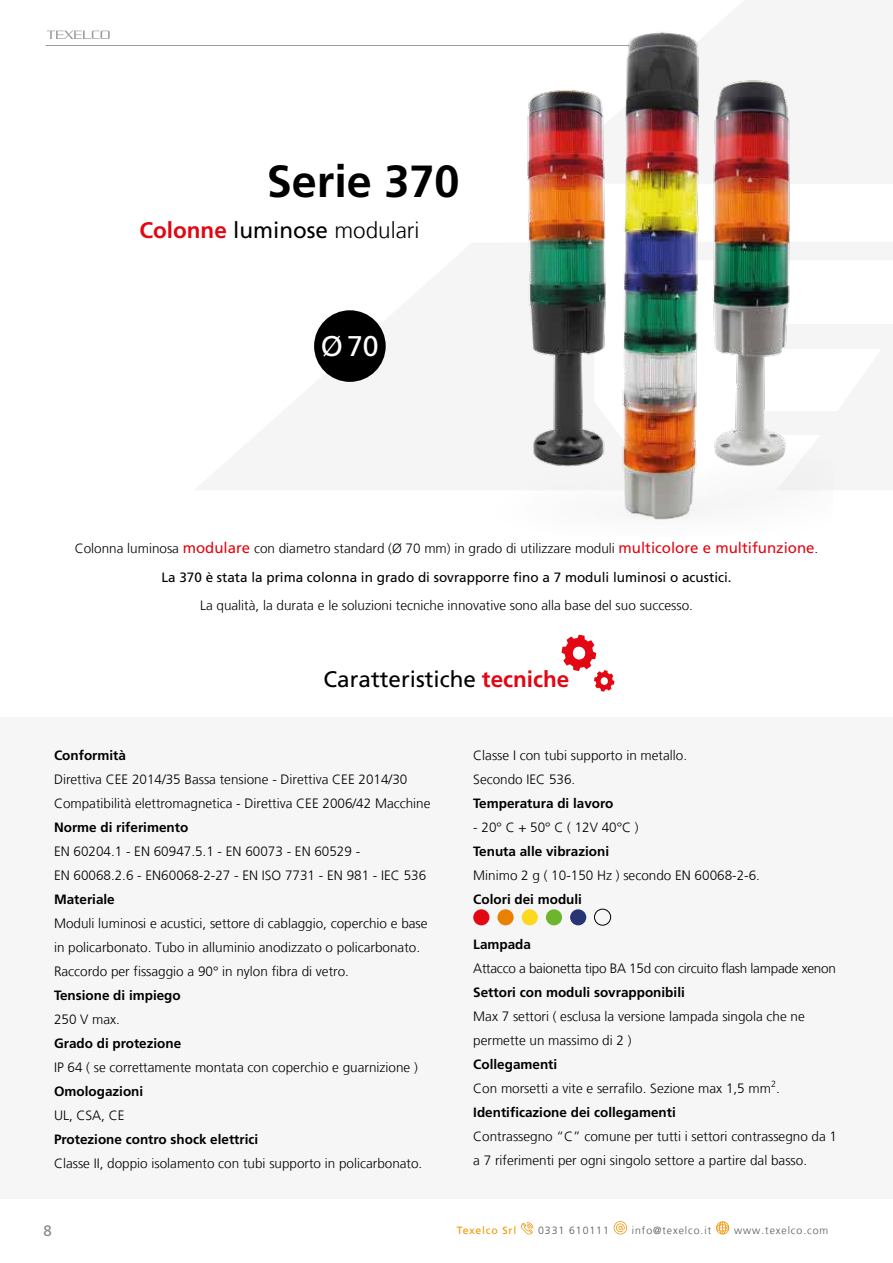
<style>
.page{position:relative;width:893px;height:1263px;background:#fff}
.page>*{position:absolute;margin:0;border:0;box-sizing:border-box;transform-origin:0 0}
.t1{font:700 45px "Frutiger LT Std";color:#000}
.t2{font:28.5px "Frutiger LT Std";color:#fff}
.t3{font:22.5px "Frutiger LT Std";color:#000}
.t4{font:15px "Frutiger LT Std";color:#87878a}
.t5{font:300 13.5px/24px "Frutiger LT";color:#000}
.t6{font:700 13.5px "Frutiger LT Std";color:#000}
.t7{font:13.5px "Frutiger LT Std";color:#000}
.t8{font:300 13.5px "Frutiger LT";letter-spacing:-.02em;color:#000}
.t9{font:300 10.5px "Frutiger LT";letter-spacing:.09em;color:#575756}
.t10{font:10.5px "Frutiger LT Std";letter-spacing:.08em;color:#f29400}
.s1{font-weight:700;color:#e30613}
.s2{font-family:"Frutiger LT";font-weight:300}
.s3{font-family:"Frutiger LT Std";font-weight:400;font-size:15px;color:#e30613}
</style>
<div class="page">
<svg style="left:521px;top:1222px;width:12px;height:13px"></svg>
<svg style="left:614px;top:1221px;width:13px;height:13px"></svg>
<svg style="left:716px;top:1221px;width:13px;height:13px"></svg>
<svg style="left:47px;top:31px;width:63px;height:8px"></svg>
<hr style="left:45px;top:45px;width:848px;height:1px;background:#9d9d9c">
<div style="left:0;top:717px;width:893px;height:481px;background:#f6f6f6"></div>
<div style="left:314px;top:310px;width:72px;height:72px;background:#000;border-radius:50%"></div>
<svg style="left:562px;top:635px;width:52px;height:57px"></svg>
<div style="left:473px;top:909px;width:16px;height:16px;background:#e30613;border-radius:50%"></div>
<div style="left:497px;top:909px;width:17px;height:16px;background:#ea8002;border-radius:50%"></div>
<div style="left:522px;top:909px;width:16px;height:16px;background:#fcd920;border-radius:50%"></div>
<div style="left:546px;top:909px;width:16px;height:16px;background:#6cb52d;border-radius:50%"></div>
<div style="left:570px;top:909px;width:16px;height:16px;background:#273573;border-radius:50%"></div>
<div style="left:594px;top:909px;width:17px;height:16px;border:1px solid #000;border-radius:50%"></div>
<img style="left:526px;top:32px;width:306px;height:488px">
<h1 class="t1" style="left:267px;top:155px;width:194px">Serie 370</h1>
<h3 class="t3" style="left:139px;top:217px;width:282px"><span class="s1">Colonne</span> luminose <span class="s2">modulari</span></h3>
<h2 class="t2" style="left:321px;top:329px;width:59px">Ø 70</h2>
<p class="t5" style="left:75px;top:537px;width:745px">Colonna luminosa <span class="s3">modulare</span> con diametro standard (Ø 70 mm) in grado di utilizzare moduli <span class="s3">multicolore e multifunzione</span>.</p>
<p class="t7" style="left:161px;top:569px;width:572px">La 370 è stata la prima colonna in grado di sovrapporre fino a 7 moduli luminosi o acustici.</p>
<p class="t5" style="left:200px;top:594px;width:494px">La qualità, la durata e le soluzioni tecniche innovative sono alla base del suo successo.</p>
<h3 class="t3" style="left:324px;top:665px;width:247px">Caratteristiche <span class="s1">tecniche</span></h3>
<p class="t6" style="left:54px;top:747px;width:74px">Conformità</p>
<p class="t5" style="left:54px;top:767px;width:378px">Direttiva CEE 2014/35 Bassa tensione - Direttiva CEE 2014/30<br>Compatibilità elettromagnetica - Direttiva CEE 2006/42 Macchine</p>
<p class="t6" style="left:54px;top:819px;width:136px">Norme di riferimento</p>
<p class="t5" style="left:54px;top:839px;width:374px">EN 60204.1 - EN 60947.5.1 - EN 60073 - EN 60529 -<br>EN 60068.2.6 - EN60068-2-27 - EN ISO 7731 - EN 981 - IEC 536</p>
<p class="t6" style="left:54px;top:891px;width:62px">Materiale</p>
<p class="t5" style="left:54px;top:911px;width:375px">Moduli luminosi e acustici, settore di cablaggio, coperchio e base in policarbonato. Tubo in alluminio anodizzato o policarbonato.<br>Raccordo per fissaggio a 90° in nylon fibra di vetro.</p>
<p class="t6" style="left:54px;top:987px;width:128px">Tensione di impiego</p>
<p class="t5" style="left:54px;top:1007px;width:68px">250 V max.</p>
<p class="t6" style="left:54px;top:1035px;width:129px">Grado di protezione</p>
<p class="t5" style="left:54px;top:1055px;width:365px">IP 64 ( se correttamente montata con coperchio e guarnizione )</p>
<p class="t6" style="left:54px;top:1083px;width:91px">Omologazioni</p>
<p class="t5" style="left:54px;top:1103px;width:72px">UL, CSA, CE</p>
<p class="t6" style="left:54px;top:1131px;width:206px">Protezione contro shock elettrici</p>
<p class="t5" style="left:54px;top:1151px;width:370px">Classe II, doppio isolamento con tubi supporto in policarbonato.</p>
<p class="t5" style="left:473px;top:743px;width:215px">Classe I con tubi supporto in metallo.<br>Secondo IEC 536.</p>
<p class="t6" style="left:473px;top:795px;width:142px">Temperatura di lavoro</p>
<p class="t5" style="left:473px;top:815px;width:167px">- 20° C + 50° C ( 12V 40°C )</p>
<p class="t6" style="left:473px;top:843px;width:137px">Tenuta alle vibrazioni</p>
<p class="t5" style="left:473px;top:863px;width:288px">Minimo 2 g ( 10-150 Hz ) secondo EN 60068-2-6.</p>
<p class="t6" style="left:473px;top:891px;width:110px">Colori dei moduli</p>
<p class="t6" style="left:473px;top:937px;width:59px">Lampada</p>
<p class="t8" style="left:473px;top:961px;width:364px">Attacco a baionetta tipo BA 15d con circuito flash lampade xenon</p>
<p class="t6" style="left:473px;top:985px;width:213px">Settori con moduli sovrapponibili</p>
<p class="t5" style="left:473px;top:1005px;width:333px">Max 7 settori ( esclusa la versione lampada singola che ne permette un massimo di 2 )</p>
<p class="t6" style="left:473px;top:1057px;width:86px">Collegamenti</p>
<p class="t5" style="left:473px;top:1077px;width:308px">Con morsetti a vite e serrafilo. Sezione max 1,5 mm<sup>2</sup>.</p>
<p class="t6" style="left:473px;top:1105px;width:204px">Identificazione dei collegamenti</p>
<p class="t5" style="left:473px;top:1125px;width:365px">Contrassegno “C” comune per tutti i settori contrassegno da 1 a 7 riferimenti per ogni singolo settore a partire dal basso.</p>
<p class="t4" style="left:43px;top:1222px;width:10px">8</p>
<p class="t10" style="left:457px;top:1224px;width:61px">Texelco Srl</p>
<p class="t9" style="left:538px;top:1225px;width:72px">0331 610111</p>
<p class="t9" style="left:632px;top:1225px;width:81px">info@texelco.it</p>
<p class="t9" style="left:734px;top:1225px;width:96px">www.texelco.com</p>
</div>
